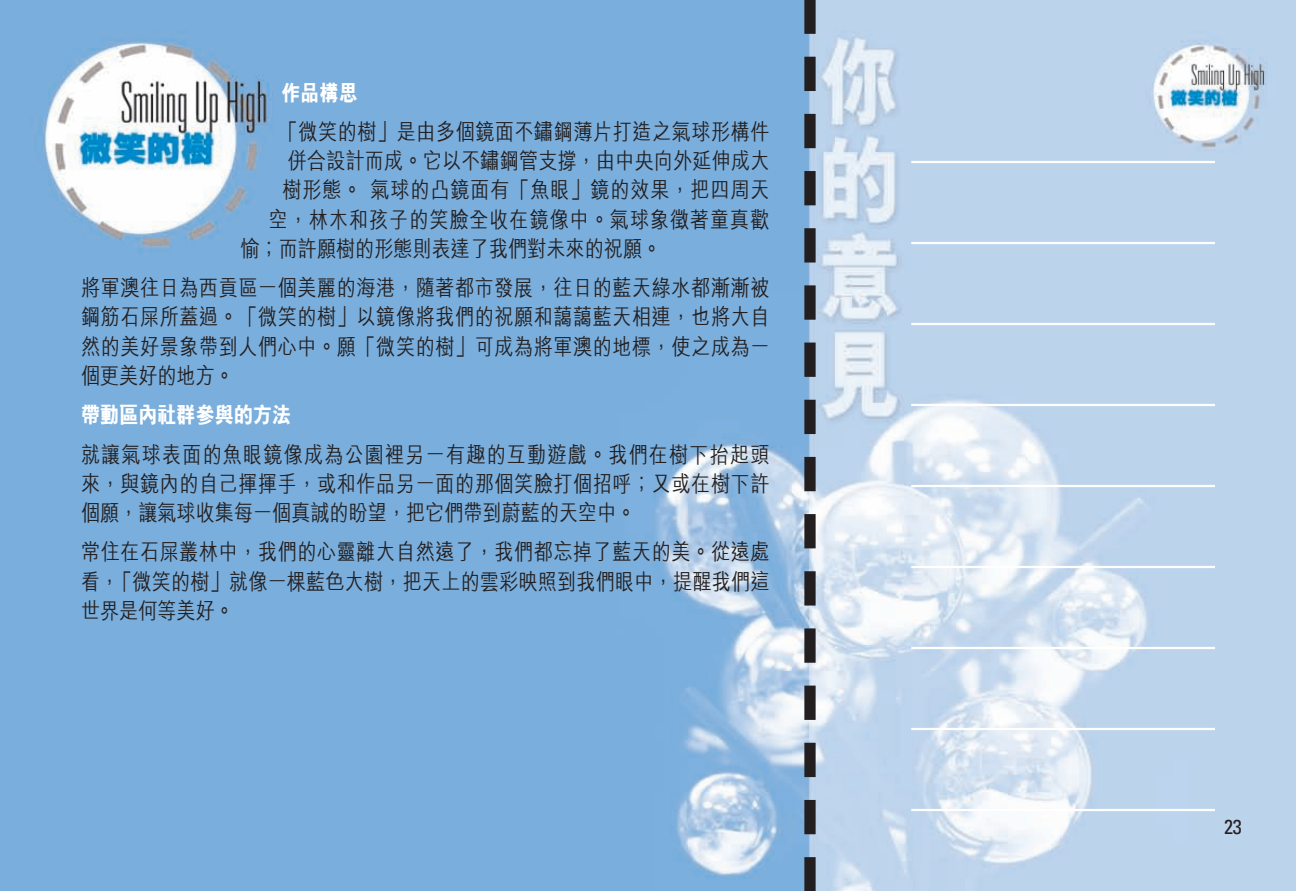
<style>
.page{position:relative;width:1296px;height:891px;background:#fff}
.page>*{position:absolute;margin:0;border:0;box-sizing:border-box;transform-origin:0 0}
.t1{font:500 22.5px/29.2px "M Hei";letter-spacing:.025em;color:#231f20;text-align:justify;scale:.85 1}
.t2{font:500 22.5px "M Hei";letter-spacing:.05em;color:#231f20;scale:.85 1}
.t3{font:500 22.5px "M Hei";letter-spacing:.045em;color:#231f20;scale:.85 1}
.t4{font:500 22.5px "M Hei";color:#231f20;scale:.85 1}
.t5{font:800 22.5px "M Hei";color:#fff;scale:.85 1}
.t6{font:condensed 20.25px "Univers";color:#231f20}
</style>
<div class="page">
<img style="left:0;top:0;width:1296px;height:891px">
<svg style="left:804px;top:34px;width:12px;height:823px;background:#606b79"></svg>
<div style="left:804px;top:0;width:12px;height:34px;background:#231f20"></div>
<div style="left:804px;top:857px;width:12px;height:34px;background:#231f20"></div>
<hr style="left:911px;top:161px;width:304px;height:2px;background:#fff">
<hr style="left:911px;top:242px;width:304px;height:2px;background:#fff">
<hr style="left:911px;top:323px;width:304px;height:2px;background:#fff">
<hr style="left:911px;top:404px;width:304px;height:2px;background:#fff">
<hr style="left:911px;top:485px;width:304px;height:2px;background:#fff">
<hr style="left:911px;top:566px;width:304px;height:2px;background:#fff">
<hr style="left:911px;top:647px;width:304px;height:2px;background:#fff">
<hr style="left:911px;top:728px;width:304px;height:2px;background:#fff">
<hr style="left:911px;top:809px;width:304px;height:2px;background:#fff">
<p class="t5" style="left:281px;top:81px;width:92px">作品構思</p>
<p class="t1" style="left:279px;top:117px;width:579px">「微笑的樹」是由多個鏡面不鏽鋼薄片打造之氣球形構件</p>
<p class="t1" style="left:288px;top:146px;width:568px">併合設計而成。它以不鏽鋼管支撐，由中央向外延伸成大</p>
<p class="t3" style="left:282px;top:179px;width:575px">樹形態。氣球的凸鏡面有「魚眼」鏡的效果，把四周天</p>
<p class="t2" style="left:269px;top:208px;width:590px">空，林木和孩子的笑臉全收在鏡像中。氣球象徵著童真歡</p>
<p class="t4" style="left:241px;top:237px;width:496px">愉；而許願樹的形態則表達了我們對未來的祝願。</p>
<p class="t1" style="left:81px;top:273px;width:811px">將軍澳往日為西貢區一個美麗的海港，隨著都市發展，往日的藍天綠水都漸漸被鋼筋石屎所蓋過。「微笑的樹」以鏡像將我們的祝願和藹藹藍天相連，也將大自然的美好景象帶到人們心中。願「微笑的樹」可成為將軍澳的地標，使之成為一個更美好的地方。</p>
<p class="t5" style="left:81px;top:404px;width:249px">帶動區內社群參與的方法</p>
<p class="t1" style="left:81px;top:440px;width:811px">就讓氣球表面的魚眼鏡像成為公園裡另一有趣的互動遊戲。我們在樹下抬起頭來，與鏡內的自己揮揮手，或和作品另一面的那個笑臉打個招呼；又或在樹下許個願，讓氣球收集每一個真誠的盼望，把它們帶到蔚藍的天空中。</p>
<p class="t1" style="left:81px;top:537px;width:811px">常住在石屎叢林中，我們的心靈離大自然遠了，我們都忘掉了藍天的美。從遠處看，「微笑的樹」就像一棵藍色大樹，把天上的雲彩映照到我們眼中，提醒我們這世界是何等美好。</p>
<p class="t6" style="left:1224px;top:819px;width:19px">23</p>
</div>
